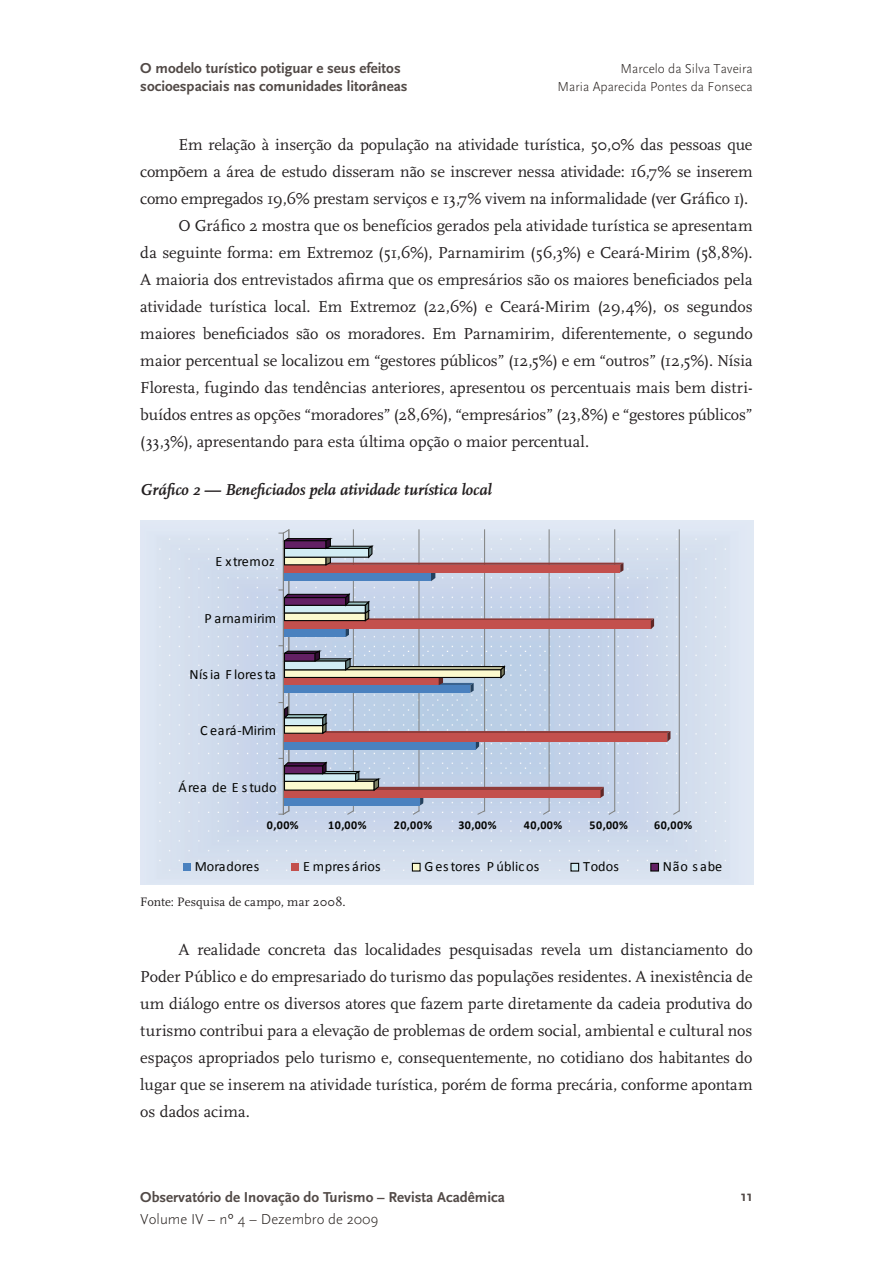
<style>
.page{position:relative;width:893px;height:1263px;background:#fff}
.page>*{position:absolute;margin:0;border:0;box-sizing:border-box;transform-origin:0 0}
.t1{font:16.5px/27px "Scala";color:#231f20;text-align:justify}
.t2{font:italic 700 16.5px "Scala";color:#231f20}
.t3{font:700 15px/18px "Scala Sans";color:#524a47}
.t4{font:300 15px "Scala Sans";color:#241e1b}
.t5{font:14.25px "Calibri";letter-spacing:.01em;color:#040503}
.t6{font:300 13.5px/18px "Scala Sans";color:#241e1b;text-align:right}
.t7{font:12.75px "Scala";letter-spacing:.01em;color:#231f20}
.t8{font:700 12px "Calibri";letter-spacing:.04em;color:#040503}
</style>
<div class="page">
<img style="left:140px;top:520px;width:613px;height:364px">
<svg style="left:279px;top:529px;width:401px;height:286px;background:#b8b6c7"></svg>
<div style="left:183px;top:863px;width:7px;height:8px;background:#4a81bf"></div>
<div style="left:291px;top:863px;width:8px;height:8px;background:#c3504d"></div>
<div style="left:412px;top:863px;width:8px;height:8px;background:#fbf9ce"></div>
<div style="left:412px;top:863px;width:9px;height:8px;border:1px solid #040503"></div>
<div style="left:571px;top:863px;width:8px;height:8px;background:#d2edf4"></div>
<div style="left:570px;top:863px;width:9px;height:8px;border:1px solid #040503"></div>
<div style="left:651px;top:863px;width:7px;height:8px;background:#632064"></div>
<div style="left:650px;top:863px;width:9px;height:8px;border:1px solid #040503"></div>
<p class="t3" style="left:140px;top:60px;width:269px">O modelo turístico potiguar e seus efeitos socioespaciais nas comunidades litorâneas</p>
<p class="t6" style="left:558px;top:60px;width:196px">Marcelo da Silva Taveira<br>Maria Aparecida Pontes da Fonseca</p>
<p class="t1" style="left:179px;top:132px;width:575px">Em relação à inserção da população na atividade turística, 50,0% das pessoas que</p>
<p class="t1" style="left:140px;top:159px;width:614px">compõem a área de estudo disseram não se inscrever nessa atividade: 16,7% se inserem</p>
<p class="t1" style="left:140px;top:186px;width:609px">como empregados 19,6% prestam serviços e 13,7% vivem na informalidade (ver Gráfico 1).</p>
<p class="t1" style="left:179px;top:213px;width:575px">O Gráfico 2 mostra que os benefícios gerados pela atividade turística se apresentam</p>
<p class="t1" style="left:140px;top:240px;width:614px">da seguinte forma: em Extremoz (51,6%), Parnamirim (56,3%) e Ceará-Mirim (58,8%).</p>
<p class="t1" style="left:140px;top:267px;width:614px">A maioria dos entrevistados afirma que os empresários são os maiores beneficiados pela</p>
<p class="t1" style="left:140px;top:294px;width:614px">atividade turística local. Em Extremoz (22,6%) e Ceará-Mirim (29,4%), os segundos</p>
<p class="t1" style="left:140px;top:321px;width:614px">maiores beneficiados são os moradores. Em Parnamirim, diferentemente, o segundo</p>
<p class="t1" style="left:140px;top:348px;width:614px">maior percentual se localizou em “gestores públicos” (12,5%) e em “outros” (12,5%). Nísia</p>
<p class="t1" style="left:140px;top:375px;width:614px">Floresta, fugindo das tendências anteriores, apresentou os percentuais mais bem distri-</p>
<p class="t1" style="left:140px;top:402px;width:614px">buídos entres as opções “moradores” (28,6%), “empresários” (23,8%) e “gestores públicos”</p>
<p class="t1" style="left:140px;top:429px;width:450px">(33,3%), apresentando para esta última opção o maior percentual.</p>
<p class="t2" style="left:140px;top:481px;width:353px">Gráfico 2 — Beneficiados pela atividade turística local</p>
<p class="t5" style="left:216px;top:553px;width:61px">E xtremoz</p>
<p class="t5" style="left:205px;top:610px;width:73px">P arnamirim</p>
<p class="t5" style="left:189px;top:665px;width:88px">Nís ia F lores ta</p>
<p class="t5" style="left:200px;top:721px;width:77px">C eará-Mirim</p>
<p class="t5" style="left:178px;top:778px;width:100px">Área de E s tudo</p>
<p class="t8" style="left:267px;top:817px;width:33px">0,00%</p>
<p class="t8" style="left:328px;top:817px;width:40px">10,00%</p>
<p class="t8" style="left:394px;top:817px;width:40px">20,00%</p>
<p class="t8" style="left:458px;top:817px;width:40px">30,00%</p>
<p class="t8" style="left:524px;top:817px;width:40px">40,00%</p>
<p class="t8" style="left:590px;top:817px;width:40px">50,00%</p>
<p class="t8" style="left:654px;top:817px;width:40px">60,00%</p>
<p class="t5" style="left:195px;top:858px;width:66px">Moradores</p>
<p class="t5" style="left:303px;top:858px;width:79px">E mpres ários</p>
<p class="t5" style="left:424px;top:858px;width:116px">G es tores P úblicos</p>
<p class="t5" style="left:583px;top:858px;width:38px">Todos</p>
<p class="t5" style="left:663px;top:858px;width:61px">Não sabe</p>
<p class="t7" style="left:140px;top:895px;width:207px">Fonte: Pesquisa de campo, mar 2008.</p>
<p class="t1" style="left:140px;top:936px;width:614px;text-indent:38px">A realidade concreta das localidades pesquisadas revela um distanciamento do Poder Público e do empresariado do turismo das populações residentes. A inexistência de um diálogo entre os diversos atores que fazem parte diretamente da cadeia produtiva do turismo contribui para a elevação de problemas de ordem social, ambiental e cultural nos espaços apropriados pelo turismo e, consequentemente, no cotidiano dos habitantes do lugar que se inserem na atividade turística, porém de forma precária, conforme apontam os dados acima.</p>
<p class="t3" style="left:140px;top:1188px;width:366px">Observatório de Inovação do Turismo – Revista Acadêmica</p>
<p class="t4" style="left:140px;top:1211px;width:240px">Volume IV – nº 4 – Dezembro de 2009</p>
<p class="t3" style="left:741px;top:1188px;width:13px">11</p>
</div>
